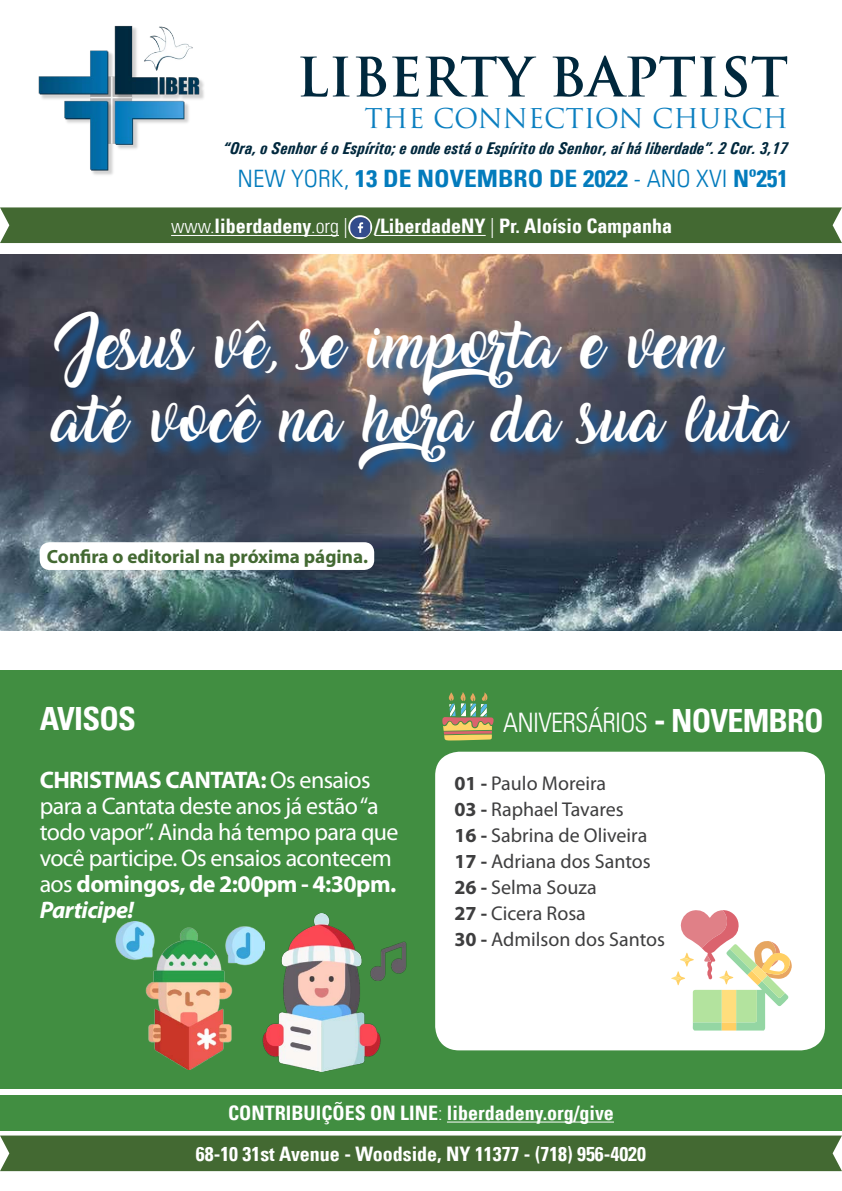
<style>
.page{position:relative;width:842px;height:1191px;background:#fff}
.page>*{position:absolute;margin:0;border:0;box-sizing:border-box;transform-origin:0 0}
.t1{font:700 52.8px "Trajan Pro";color:#00283d}
.t2{font:42px/74px "Amarillo";letter-spacing:.02em;color:#fff}
.t3{font:700 condensed 32px "Univers LT";letter-spacing:-.025em;color:#fff}
.t4{font:300 condensed 26.8px "Univers LT";letter-spacing:-.025em;color:#fff}
.t5{font:26.6px "Trajan Pro";color:#0b7fc0}
.t6{font:24px/26px "Myriad Pro";letter-spacing:-.025em;color:#fff}
.t7{font:700 condensed 24px "Univers LT";color:#037bbc;scale:1.06 1}
.t8{font:700 condensed 20px "Univers LT";color:#fff}
.t9{font:20px "Myriad Pro";color:#3e3e3f}
.t10{font:700 19.2px "Myriad Pro";color:#436932}
.t11{font:italic 700 17px "Univers Condensed";color:#00283d}
.s1{font-weight:300}
.s2{font-weight:700}
.s3{font-weight:700;font-style:italic}
.s4{font-weight:700;font-size:34.6px}
.s5{font-weight:700;font-size:32px}
</style>
<div class="page">
<div style="left:0;top:670px;width:842px;height:419px;background:#418e41"></div>
<div style="left:0;top:1095px;width:842px;height:35px;background:#418e41"></div>
<div style="left:0;top:207px;width:842px;height:36px;background:#436932"></div>
<svg style="left:348px;top:215px;width:24px;height:24px"></svg>
<img style="left:350px;top:217px;width:20px;height:20px">
<img style="left:38px;top:25px;width:166px;height:150px">
<div style="left:0;top:1135px;width:842px;height:36px;background:#436932"></div>
<hr style="left:171px;top:235px;width:168px;height:1px;background:#fff">
<hr style="left:374px;top:235px;width:112px;height:1px;background:#fff">
<hr style="left:447px;top:1121px;width:167px;height:1px;background:#fff">
<img style="left:0;top:255px;width:842px;height:375px">
<div style="left:40px;top:542px;width:334px;height:28px;background:#fff;border-radius:10px"></div>
<svg style="left:51px;top:311px;width:755px;height:174px;background:#495265"></svg>
<svg style="left:442px;top:692px;width:52px;height:48px"></svg>
<div style="left:435px;top:751px;width:390px;height:299px;background:#fff;border-radius:24px"></div>
<svg style="left:671px;top:910px;width:121px;height:120px"></svg>
<img style="left:116px;top:921px;width:139px;height:148px">
<img style="left:255px;top:913px;width:152px;height:158px">
<p class="t1" style="left:297px;top:44px;width:493px">LIBERTY BAPTIST</p>
<p class="t5" style="left:365px;top:101px;width:425px">THE CONNECTION CHURCH</p>
<p class="t11" style="left:223px;top:137px;width:566px">“Ora, o Senhor é o Espírito; e onde está o Espírito do Senhor, aí há liberdade”. 2 Cor. 3,17</p>
<p class="t7" style="left:237px;top:163px;width:521px"><span class="s1">NEW YORK,</span> 13 DE NOVEMBRO DE 2022 <span class="s1">- ANO XVI</span> Nº251</p>
<p class="t8" style="left:171px;top:214px;width:178px"><span class="s1">www.</span>liberdadeny<span class="s1">.org |</span></p>
<p class="t8" style="left:374px;top:214px;width:299px">/LiberdadeNY <span class="s1">|</span> Pr. Aloísio Campanha</p>
<p class="t2" style="left:54px;top:317px;width:734px">Jesus vê, se importa e vem até você na hora da sua luta</p>
<p class="t10" style="left:47px;top:544px;width:323px">Confira o editorial na próxima página.</p>
<p class="t3" style="left:40px;top:699px;width:98px">AVISOS</p>
<p class="t6" style="left:40px;top:766px;width:360px"><span class="s2">CHRISTMAS CANTATA:</span> Os ensaios para a Cantata deste anos já estão “a todo vapor”. Ainda há tempo para que você participe. Os ensaios acontecem aos <span class="s2">domingos, de 2:00pm - 4:30pm.<br></span><span class="s3">Participe!</span></p>
<p class="t4" style="left:503px;top:706px;width:322px">ANIVERSÁRIOS <span class="s4">-</span> <span class="s5">NOVEMBRO</span></p>
<p class="t9" style="left:454px;top:771px;width:153px"><span class="s2">01 -</span> Paulo Moreira</p>
<p class="t9" style="left:454px;top:797px;width:171px"><span class="s2">03 -</span> Raphael Tavares</p>
<p class="t9" style="left:454px;top:823px;width:194px"><span class="s2">16 -</span> Sabrina de Oliveira</p>
<p class="t9" style="left:454px;top:849px;width:198px"><span class="s2">17 -</span> Adriana dos Santos</p>
<p class="t9" style="left:454px;top:875px;width:144px"><span class="s2">26 -</span> Selma Souza</p>
<p class="t9" style="left:454px;top:901px;width:133px"><span class="s2">27 -</span> Cicera Rosa</p>
<p class="t9" style="left:454px;top:927px;width:212px"><span class="s2">30 -</span> Admilson dos Santos</p>
<p class="t8" style="left:228px;top:1100px;width:387px">CONTRIBUIÇÕES ON LINE<span class="s1">:</span> liberdadeny.org/give</p>
<p class="t8" style="left:196px;top:1141px;width:452px">68-10 31st Avenue - Woodside, NY 11377 - (718) 956-4020</p>
</div>
